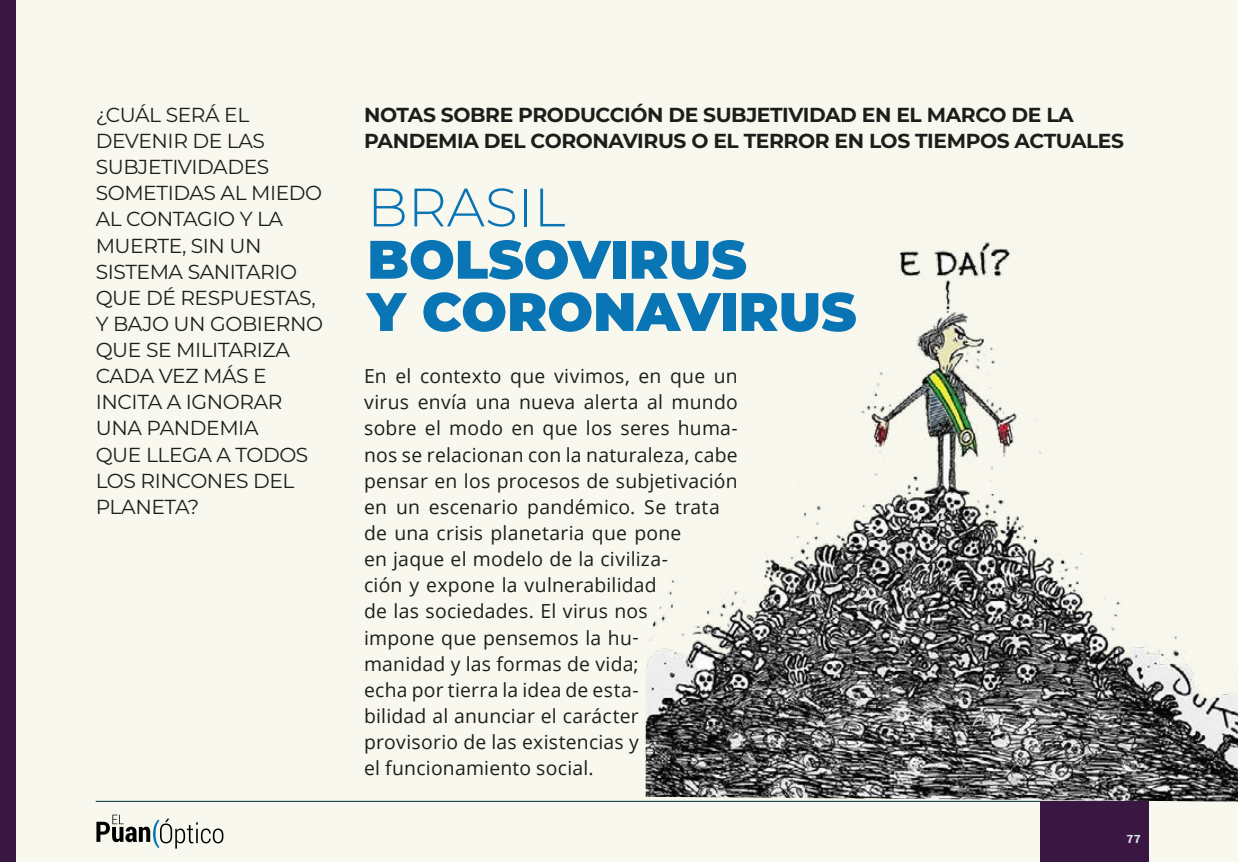
<style>
.page{position:relative;width:1238px;height:862px;background:#fff}
.page>*{position:absolute;margin:0;border:0;box-sizing:border-box;transform-origin:0 0}
.t1{font:900 54px/52.2px "Montserrat";color:#0a75b4}
.t2{font:300 54px "Montserrat";color:#0a75b4}
.t3{font:20.25px/26.1px "Montserrat";letter-spacing:-.02em;color:#1d1d1b}
.t4{font:700 20.25px/26.1px "Montserrat";letter-spacing:-.02em;color:#1d1d1b}
.t5{font:19.35px/26.1px "Open Sans";letter-spacing:.015em;color:#1d1d1b}
.t6{font:900 11.25px "Roboto";color:#dbe9ee}
</style>
<div class="page">
<div style="left:0;top:0;width:1237px;height:861px;background:#f9f8ee"></div>
<hr style="left:96px;top:800px;width:1052px;height:1px;background:#002732">
<svg style="left:96px;top:814px;width:127px;height:34px"></svg>
<div style="left:0;top:0;width:16px;height:861px;background:#3a1642"></div>
<div style="left:1039px;top:800px;width:109px;height:61px;background:#3a1642"></div>
<img style="left:645px;top:242px;width:592px;height:559px">
<p class="t3" style="left:96px;top:101px;width:229px">¿CUÁL SERÁ EL<br>DEVENIR DE LAS<br>SUBJETIVIDADES<br>SOMETIDAS AL MIEDO<br>AL CONTAGIO Y LA<br>MUERTE, SIN UN<br>SISTEMA SANITARIO<br>QUE DÉ RESPUESTAS,<br>Y BAJO UN GOBIERNO<br>QUE SE MILITARIZA<br>CADA VEZ MÁS E<br>INCITA A IGNORAR<br>UNA PANDEMIA<br>QUE LLEGA A TODOS<br>LOS RINCONES DEL<br>PLANETA?</p>
<p class="t4" style="left:364px;top:101px;width:761px">NOTAS SOBRE PRODUCCIÓN DE SUBJETIVIDAD EN EL MARCO DE LA<br>PANDEMIA DEL CORONAVIRUS O EL TERROR EN LOS TIEMPOS ACTUALES</p>
<h1 class="t2" style="left:367px;top:170px;width:199px">BRASIL</h1>
<h1 class="t1" style="left:367px;top:230px;width:491px">BOLSOVIRUS<br>Y CORONAVIRUS</h1>
<p class="t5" style="left:364px;top:362px;width:375px">En el contexto que vivimos, en que un virus envía una nueva alerta al mundo sobre el modo en que los seres huma&shy;nos se relacionan con la naturaleza, cabe pensar en los procesos de subjetivación en un escenario pandémico. Se trata de una crisis planetaria que pone<br>en jaque el modelo de la civiliza-<br>ción y expone la vulnerabilidad<br>de las sociedades. El virus nos<br>impone que pensemos la hu-<br>manidad y las formas de vida;<br>echa por tierra la idea de esta-<br>bilidad al anunciar el carácter<br>provisorio de las existencias y<br>el funcionamiento social.</p>
<p class="t6" style="left:1126px;top:830px;width:16px">77</p>
</div>
